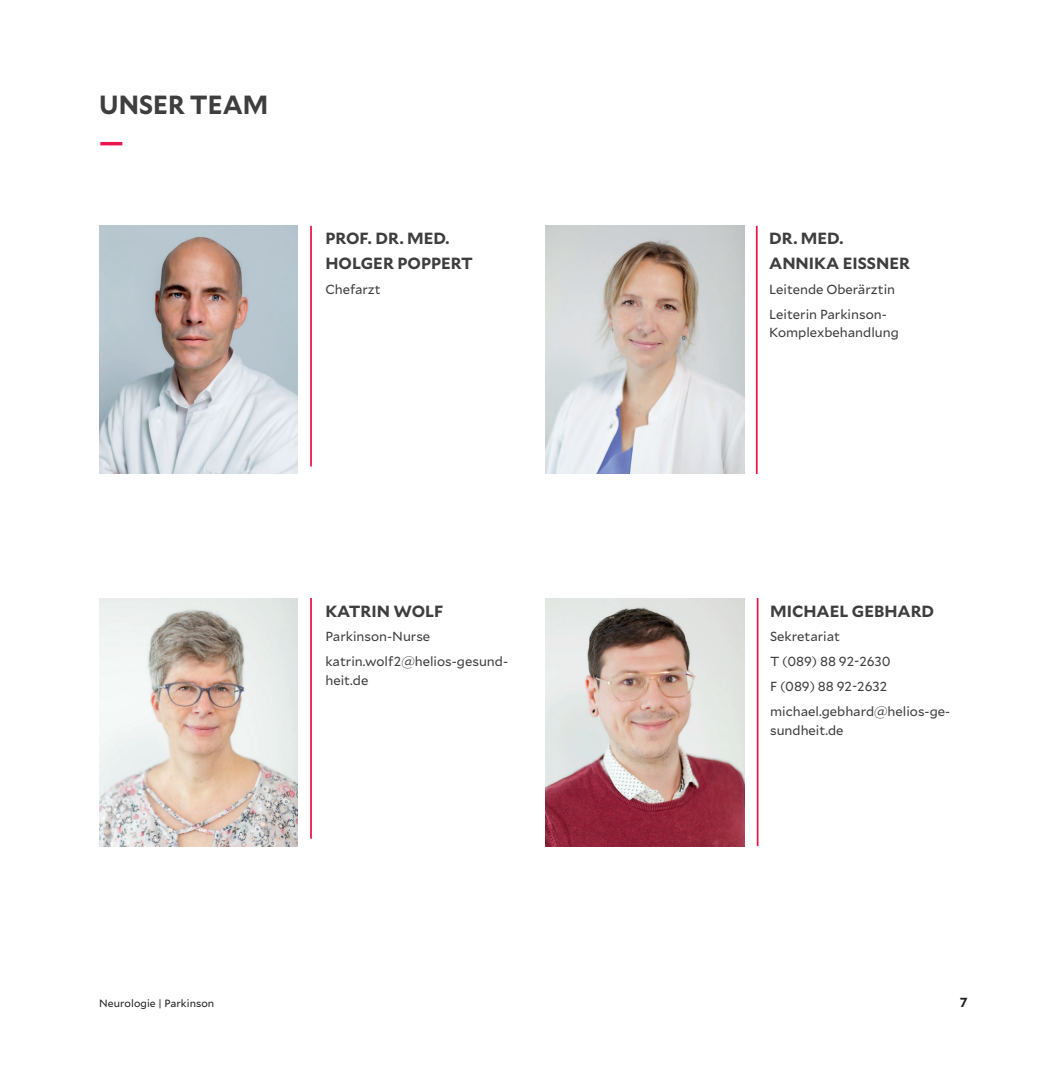
<style>
.page{position:relative;width:1057px;height:1072px;background:#fff}
.page>*{position:absolute;margin:0;border:0;box-sizing:border-box;transform-origin:0 0}
.t1{font:700 26.25px "Mallory";color:#3e3e3f;scale:.94 1}
.t2{font:700 26.25px "Mallory";color:#ed164b}
.t3{font:700 16.1px/24.8px "Mallory";color:#3e3e3f}
.t4{font:13.12px/24.8px "Mallory";color:#3e3e3f}
.t5{font:700 13.12px "Mallory";color:#231f20}
.t6{font:10.5px "Mallory";letter-spacing:.005em;color:#231f20}
</style>
<div class="page">
<img style="left:99px;top:226px;width:199px;height:248px">
<img style="left:99px;top:598px;width:199px;height:248px">
<img style="left:546px;top:598px;width:198px;height:248px">
<img style="left:546px;top:226px;width:198px;height:248px">
<hr style="left:310px;top:226px;width:2px;height:240px;background:#ed164b">
<hr style="left:310px;top:598px;width:2px;height:240px;background:#ed164b">
<hr style="left:756px;top:598px;width:2px;height:248px;background:#ed164b">
<hr style="left:756px;top:226px;width:1px;height:248px;background:#ed164b">
<h1 class="t1" style="left:99px;top:85px;width:181px">UNSER TEAM</h1>
<h1 class="t2" style="left:99px;top:122px;width:26px">—</h1>
<p class="t3" style="left:325px;top:225px;width:149px">PROF. DR. MED.<br>HOLGER POPPERT</p>
<p class="t4" style="left:325px;top:276px;width:57px">Chefarzt</p>
<p class="t3" style="left:325px;top:597px;width:119px">KATRIN WOLF</p>
<p class="t4" style="left:325px;top:623px;width:184px">Parkinson-Nurse katrin.wolf2@helios-gesund-</p>
<p class="t4" style="left:325px;top:667px;width:44px">heit.de</p>
<p class="t3" style="left:769px;top:225px;width:142px">DR. MED.<br>ANNIKA EISSNER</p>
<p class="t4" style="left:769px;top:276px;width:127px">Leitende Oberärztin<br>Leiterin Parkinson-</p>
<p class="t4" style="left:769px;top:320px;width:131px">Komplexbehandlung</p>
<p class="t3" style="left:770px;top:597px;width:166px">MICHAEL GEBHARD</p>
<p class="t4" style="left:770px;top:623px;width:182px">Sekretariat<br>T (089) 88 92-2630<br>F (089) 88 92-2632 michael.gebhard@helios-ge-</p>
<p class="t4" style="left:770px;top:716px;width:75px">sundheit.de</p>
<p class="t6" style="left:99px;top:996px;width:117px">Neurologie | Parkinson</p>
<p class="t5" style="left:959px;top:992px;width:9px">7</p>
</div>
